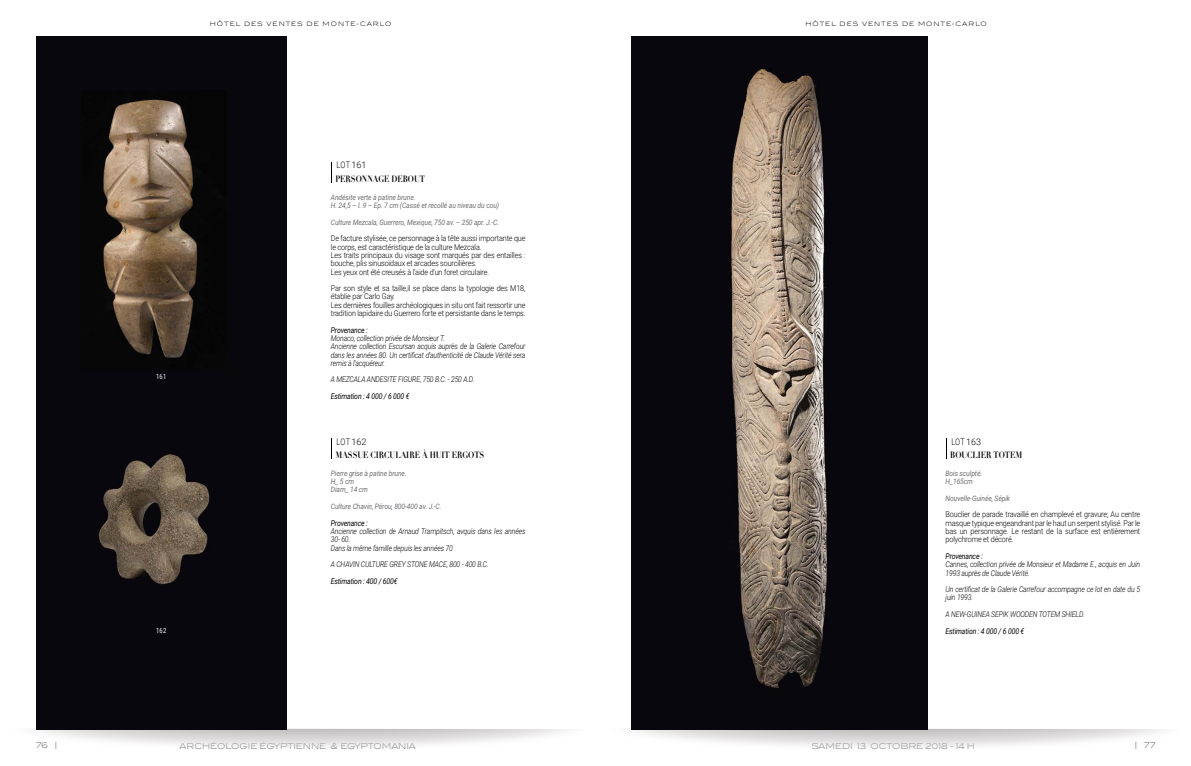
<style>
.page{position:relative;width:1191px;height:766px;background:#fff}
.page>*{position:absolute;margin:0;border:0;box-sizing:border-box;transform-origin:0 0}
.t1{font:700 9px "Didot";color:#000;scale:.82 1}
.t2{font:300 9px "Roboto";color:#000;scale:.82 1}
.t3{font:300 8px/8.3px "Roboto";letter-spacing:-.015em;color:#000;scale:.9 1}
.t4{font:italic 300 8px/8.3px "Roboto";letter-spacing:-.02em;color:#000;scale:.86 1}
.t5{font:italic 8px "Roboto";letter-spacing:-.02em;color:#000;scale:.86 1}
.t6{font:300 8px "Blair ITC";color:#6d6e71}
.t7{font:italic 7.5px/8.3px "Roboto";letter-spacing:-.015em;color:#6d6e71;scale:.9 1}
.t8{font:7px "Roboto";letter-spacing:.035em;color:#fff;scale:.82 1}
.t9{font:300 6px "Blair ITC";letter-spacing:.155em;color:#000}
.s1{font-size:11.8px}
</style>
<div class="page">
<div style="left:27px;top:704px;width:549px;height:43px;background:#f4f4f4;border-radius:50%"></div>
<div style="left:32px;top:704px;width:539px;height:42px;background:#f0eff0;border-radius:50%"></div>
<div style="left:37px;top:703px;width:530px;height:42px;background:#edecec;border-radius:50%"></div>
<div style="left:40px;top:703px;width:525px;height:41px;background:#e9e8e8;border-radius:50%"></div>
<div style="left:44px;top:702px;width:517px;height:41px;background:#e6e4e5;border-radius:50%"></div>
<div style="left:47px;top:702px;width:511px;height:40px;background:#e1dfe0;border-radius:50%"></div>
<div style="left:55px;top:701px;width:496px;height:39px;background:#dbd9da;border-radius:50%"></div>
<svg style="left:64px;top:699px;width:479px;height:39px;fill:#cfccce"></svg>
<svg style="left:27px;top:632px;width:549px;height:97px"></svg>
<div style="left:603px;top:707px;width:586px;height:45px;background:#fbfbfb;border-radius:50%"></div>
<div style="left:620px;top:705px;width:554px;height:43px;background:#f8f7f7;border-radius:50%"></div>
<div style="left:623px;top:704px;width:548px;height:43px;background:#f4f4f4;border-radius:50%"></div>
<div style="left:627px;top:704px;width:540px;height:42px;background:#f1eff0;border-radius:50%"></div>
<div style="left:632px;top:703px;width:531px;height:42px;background:#edecec;border-radius:50%"></div>
<div style="left:635px;top:703px;width:525px;height:41px;background:#e9e8e8;border-radius:50%"></div>
<div style="left:639px;top:702px;width:517px;height:41px;background:#e4e2e3;border-radius:50%"></div>
<div style="left:647px;top:701px;width:502px;height:40px;background:#dfdede;border-radius:50%"></div>
<div style="left:650px;top:701px;width:496px;height:39px;background:#dbd9da;border-radius:50%"></div>
<svg style="left:659px;top:699px;width:479px;height:39px;fill:#cfccce"></svg>
<svg style="left:623px;top:632px;width:548px;height:97px"></svg>
<svg style="left:331px;top:162px;width:1px;height:20px"></svg>
<svg style="left:331px;top:438px;width:1px;height:20px"></svg>
<img style="left:36px;top:36px;width:250px;height:693px">
<img style="left:631px;top:36px;width:296px;height:693px">
<p class="t9" style="left:210px;top:21px;width:183px">HÔTEL DES VENTES DE MONTE-CARLO</p>
<p class="t9" style="left:805px;top:21px;width:183px">HÔTEL DES VENTES DE MONTE-CARLO</p>
<p class="t2" style="left:337px;top:159px;width:38px">LOT 161</p>
<p class="t8" style="left:156px;top:372px;width:14px">161</p>
<p class="t8" style="left:156px;top:625px;width:14px">162</p>
<p class="t1" style="left:335px;top:173px;width:111px">PERSONNAGE DEBOUT</p>
<p class="t7" style="left:331px;top:192px;width:189px">Andésite verte à patine brune.<br>H. 24,5 – l. 9 – Ep. 7 cm (Cassé et recollé au niveau du cou)</p>
<p class="t7" style="left:331px;top:217px;width:188px">Culture Mezcala, Guerrero, Mexique, 750 av. – 250 apr. J.-C.</p>
<p class="t3" style="left:331px;top:234px;width:218px">De facture stylisée, ce personnage à la tête aussi importante que le corps, est caractéristique de la culture Mezcala.<br>Les traits principaux du visage sont marqués par des entailles : bouche, plis sinusoïdaux et arcades sourcilières.<br>Les yeux ont été creusés à l’aide d’un foret circulaire.</p>
<p class="t3" style="left:331px;top:284px;width:218px">Par son style et sa taille,il se place dans la typologie des M18, établie par Carlo Gay.<br>Les dernières fouilles archéologiques in situ ont fait ressortir une tradition lapidaire du Guerrero forte et persistante dans le temps.</p>
<p class="t5" style="left:331px;top:324px;width:45px">Provenance :</p>
<p class="t4" style="left:331px;top:333px;width:228px">Monaco, collection privée de Monsieur T.<br>Ancienne collection Escursan acquis auprès de la Galerie Carrefour dans les années 80. Un certificat d'authenticité de Claude Vérité sera remis à l'acquéreur.</p>
<p class="t4" style="left:331px;top:375px;width:168px">A MEZCALA ANDESITE FIGURE, 750 B.C. - 250 A.D.</p>
<p class="t5" style="left:331px;top:390px;width:93px">Estimation : 4 000 / 6 000 €</p>
<p class="t2" style="left:337px;top:435px;width:38px">LOT 162</p>
<p class="t2" style="left:951px;top:435px;width:38px">LOT 163</p>
<p class="t1" style="left:335px;top:449px;width:183px">MASSUE CIRCULAIRE À HUIT ERGOTS</p>
<p class="t1" style="left:950px;top:449px;width:89px">BOUCLIER TOTEM</p>
<p class="t7" style="left:331px;top:468px;width:86px">Pierre grise à patine brune.<br>H_ 5 cm<br>Diam_ 14 cm</p>
<p class="t7" style="left:331px;top:502px;width:125px">Culture Chavin, Pérou, 800-400 av. J.-C.</p>
<p class="t5" style="left:331px;top:517px;width:45px">Provenance :</p>
<p class="t4" style="left:331px;top:526px;width:228px">Ancienne collection de Arnaud Trampitsch, avquis dans les années<br>30- 60.<br>Dans la même famille depuis les années 70</p>
<p class="t4" style="left:331px;top:559px;width:185px">A CHAVIN CULTURE GREY STONE MACE, 800 - 400 B.C.</p>
<p class="t5" style="left:331px;top:575px;width:79px">Estimation : 400 / 600€</p>
<p class="t7" style="left:945px;top:468px;width:42px">Bois sculpté.<br>H_165cm</p>
<p class="t7" style="left:945px;top:493px;width:73px">Nouvelle-Guinée, Sépik</p>
<p class="t3" style="left:945px;top:510px;width:218px;text-align:justify">Bouclier de parade travaillé en champlevé et gravure; Au centre masque typique engeandrant par le haut un serpent stylisé. Par le bas un personnage. Le restant de la surface est entièrement polychrome et décoré.</p>
<p class="t5" style="left:945px;top:550px;width:45px">Provenance :</p>
<p class="t4" style="left:945px;top:559px;width:228px">Cannes, collection privée de Monsieur et Madame E., acquis en Juin<br>1993 auprès de Claude Vérité.</p>
<p class="t4" style="left:945px;top:584px;width:228px">Un certificat de la Galerie Carrefour accompagne ce lot en date du 5 juin 1993.</p>
<p class="t4" style="left:945px;top:609px;width:163px">A NEW-GUINEA SEPIK WOODEN TOTEM SHIELD.</p>
<p class="t5" style="left:945px;top:625px;width:93px">Estimation : 4 000 / 6 000 €</p>
<p class="t6" style="left:36px;top:740px;width:23px">76 <span class="s1">i</span></p>
<p class="t6" style="left:180px;top:741px;width:238px">ARCHÉOLOGIE ÉGYPTIENNE &amp; EGYPTOMANIA</p>
<p class="t6" style="left:811px;top:741px;width:165px">SAMEDI 13 OCTOBRE 2018 - 14 H</p>
<p class="t6" style="left:1134px;top:740px;width:22px"><span class="s1">i</span> 77</p>
</div>
